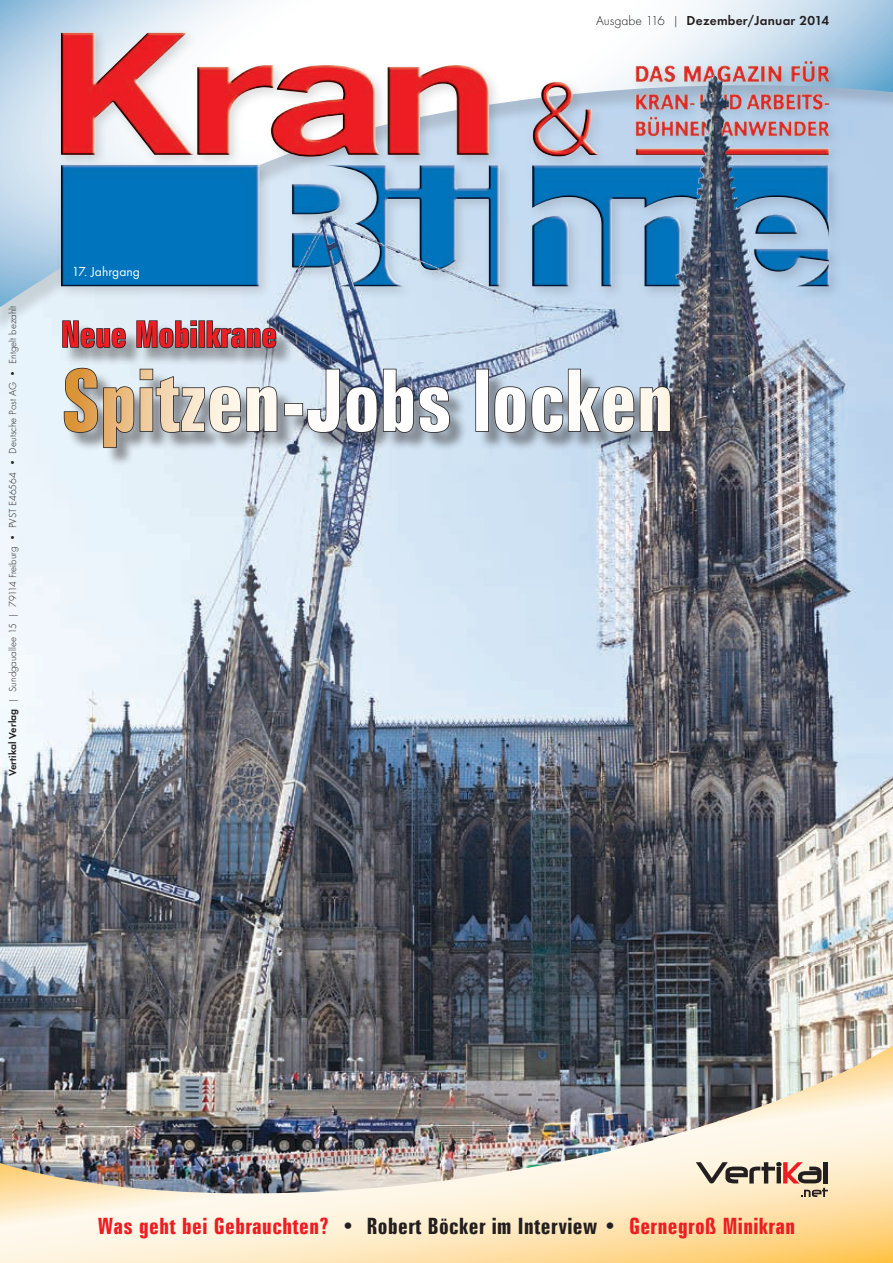
<style>
.page{position:relative;width:893px;height:1263px;background:#fff}
.page>*{position:absolute;margin:0;border:0;box-sizing:border-box;transform-origin:0 0}
.t1{font:700 extra-condensed 85.5px "Zurich BT";color:#fff}
.t2{font:700 extra-condensed 36px "Zurich BT";color:#ee1d23}
.t3{font:700 extra-condensed 22.5px "Zurich BT";letter-spacing:.02em;color:#ee1d23}
.t4{font:700 13.5px "Function";letter-spacing:.015em;color:#231f20}
.t5{font:13.5px "Function";color:#fff}
.t6{font:300 10.5px "Function";color:#231f20}
.s1{font-weight:300}
.s2{font-weight:700}
.s3{color:#231f20}
</style>
<div class="page">
<img style="left:0;top:333px;width:893px;height:712px">
<div style="left:0;top:0;width:893px;height:333px;background:#231f20;opacity:.15"></div>
<svg style="left:0;top:0;width:893px;height:307px"></svg>
<div style="left:56px;top:28px;width:786px;height:272px;background:#231f20;opacity:.15"></div>
<img style="left:61px;top:33px;width:768px;height:124px">
<img style="left:0;top:1045px;width:893px;height:218px">
<svg style="left:696px;top:1162px;width:132px;height:35px;background:#c3ae98"></svg>
<div style="left:64px;top:322px;width:625px;height:144px;background:#231f20;opacity:.45"></div>
<svg style="left:61px;top:320px;width:66px;height:29px;background:#92989d"></svg>
<svg style="left:136px;top:320px;width:62px;height:29px;background:#858a90"></svg>
<div style="left:198px;top:320px;width:7px;height:28px;border:2px solid #231f20"></div>
<svg style="left:206px;top:320px;width:71px;height:29px;background:#8b9098"></svg>
<svg style="left:63px;top:367px;width:215px;height:82px;background:#acb4bb"></svg>
<div style="left:284px;top:403px;width:19px;height:13px;border:2px solid #231f20"></div>
<img style="left:306px;top:368px;width:145px;height:66px">
<div style="left:475px;top:369px;width:14px;height:63px;border:2px solid #231f20"></div>
<svg style="left:494px;top:368px;width:177px;height:66px;background:#93a0ae"></svg>
<img style="left:696px;top:70px;width:18px;height:131px">
<p class="t4" style="left:596px;top:12px;width:235px"><span class="s1">Ausgabe 116 |</span> Dezember/Januar 2014</p>
<p class="t6" style="left:7px;top:776px;width:472px;rotate:-90deg"><span class="s2">Vertikal Verlag</span> | Sundgauallee 15 | 79114 Freiburg • PVST E46564 • Deutsche Post AG • Entgelt bezahlt</p>
<p class="t5" style="left:72px;top:264px;width:70px">17. Jahrgang</p>
<h2 class="t2" style="left:61px;top:314px;width:217px">Neue Mobilkrane</h2>
<h1 class="t1" style="left:61px;top:352px;width:614px">Spitzen-Jobs locken</h1>
<h3 class="t3" style="left:98px;top:1214px;width:699px">Was geht bei Gebrauchten? <span class="s3">• Robert Böcker im Interview •</span> Gernegroß Minikran</h3>
</div>
